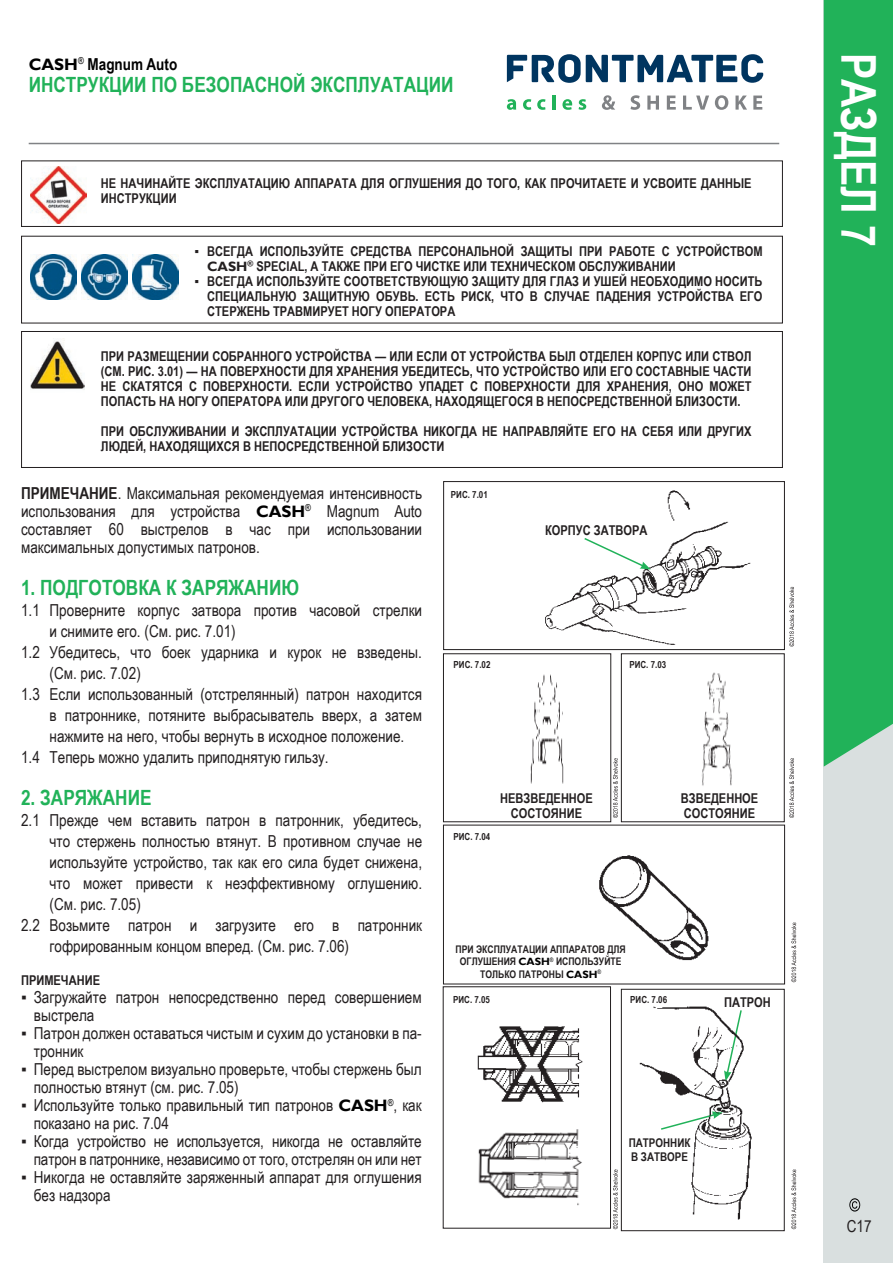
<style>
.page{position:relative;width:893px;height:1263px;background:#fff}
.page>*{position:absolute;margin:0;border:0;box-sizing:border-box;transform-origin:0 0}
.t1{font:700 48px "Arial Narrow";color:#fff}
.t2{font:700 21px "Arial Narrow";color:#21b259}
.t3{font:16.5px/18px "Arial Narrow";color:#231f20}
.t4{font:700 16.5px "Arial Narrow";color:#000}
.t5{font:700 13.5px/15px "Arial Narrow";color:#231f20}
.t6{font:700 12px/14.4px "Arial Narrow";color:#231f20}
.t7{font:700 10.5px/12.6px "Arial Narrow";color:#231f20;text-align:center}
.t8{font:700 9.75px "Arial Narrow";color:#231f20}
.s1{font-family:"Gill Sans"}
.s2{font-weight:400}
.s3{font-weight:700}
.s4{font-family:"Gill Sans";font-weight:700;color:#000}
.s5{font-family:"Gill Sans";color:#000}
</style>
<div class="page">
<div style="left:823px;top:0;width:70px;height:1263px;background:#d9dfdf"></div>
<div style="left:824px;top:0;width:69px;height:767px;background:#21b259"></div>
<hr style="left:29px;top:143px;width:750px;height:1px;background:#808285">
<img style="left:534px;top:490px;width:221px;height:161px">
<div style="left:443px;top:481px;width:342px;height:169px;border:1px solid #231f20"></div>
<div style="left:443px;top:653px;width:168px;height:169px;border:1px solid #231f20"></div>
<div style="left:621px;top:653px;width:163px;height:169px;border:1px solid #231f20"></div>
<div style="left:621px;top:989px;width:163px;height:242px;border:1px solid #231f20"></div>
<div style="left:443px;top:825px;width:342px;height:159px;border:1px solid #231f20"></div>
<img style="left:599px;top:855px;width:110px;height:106px">
<div style="left:606px;top:864px;width:28px;height:28px;background:#fff;border-radius:50%"></div>
<svg style="left:789px;top:587px;width:5px;height:59px"></svg>
<svg style="left:789px;top:758px;width:5px;height:60px"></svg>
<svg style="left:791px;top:922px;width:5px;height:60px"></svg>
<svg style="left:791px;top:1169px;width:5px;height:60px"></svg>
<svg style="left:613px;top:1169px;width:5px;height:60px"></svg>
<svg style="left:613px;top:758px;width:5px;height:60px"></svg>
<svg style="left:583px;top:537px;width:68px;height:32px"></svg>
<img style="left:531px;top:674px;width:33px;height:110px">
<img style="left:702px;top:672px;width:30px;height:114px">
<img style="left:627px;top:990px;width:152px;height:230px">
<img style="left:477px;top:1026px;width:106px;height:77px">
<img style="left:478px;top:1129px;width:104px;height:77px">
<div style="left:443px;top:986px;width:168px;height:242px;border:1px solid #231f20"></div>
<svg style="left:507px;top:54px;width:257px;height:29px"></svg>
<svg style="left:507px;top:99px;width:9px;height:11px"></svg>
<svg style="left:523px;top:99px;width:8px;height:11px"></svg>
<svg style="left:537px;top:99px;width:8px;height:11px"></svg>
<hr style="left:552px;top:95px;width:3px;height:15px;background:#21b259">
<svg style="left:562px;top:99px;width:10px;height:11px"></svg>
<svg style="left:579px;top:99px;width:7px;height:11px"></svg>
<svg style="left:602px;top:95px;width:13px;height:15px"></svg>
<svg style="left:630px;top:95px;width:10px;height:15px"></svg>
<svg style="left:647px;top:96px;width:12px;height:14px"></svg>
<svg style="left:667px;top:96px;width:9px;height:14px"></svg>
<svg style="left:683px;top:96px;width:26px;height:14px"></svg>
<svg style="left:715px;top:95px;width:13px;height:15px"></svg>
<svg style="left:735px;top:96px;width:12px;height:14px"></svg>
<svg style="left:753px;top:96px;width:9px;height:14px"></svg>
<svg style="left:849px;top:1198px;width:11px;height:13px"></svg>
<div style="left:21px;top:331px;width:762px;height:137px;border:1px solid #231f20"></div>
<div style="left:21px;top:160px;width:762px;height:67px;border:1px solid #231f20"></div>
<img style="left:30px;top:254px;width:46px;height:46px">
<img style="left:81px;top:254px;width:46px;height:46px">
<img style="left:133px;top:254px;width:45px;height:46px">
<img style="left:30px;top:338px;width:55px;height:52px">
<img style="left:30px;top:167px;width:57px;height:56px">
<p class="t4" style="left:29px;top:51px;width:150px"><span class="s1">CASH</span><sup>®</sup> Magnum Auto</p>
<p class="t2" style="left:29px;top:69px;width:426px">ИНСТРУКЦИИ ПО БЕЗОПАСНОЙ ЭКСПЛУАТАЦИИ</p>
<p class="t5" style="left:101px;top:175px;width:652px">НЕ НАЧИНАЙТЕ ЭКСПЛУАТАЦИЮ АППАРАТА ДЛЯ ОГЛУШЕНИЯ ДО ТОГО, КАК ПРОЧИТАЕТЕ И УСВОИТЕ ДАННЫЕ<br>ИНСТРУКЦИИ</p>
<p class="t5" style="left:207px;top:243px;width:557px;text-indent:-13px"><span class="s2">▪</span> ВСЕГДА ИСПОЛЬЗУЙТЕ СРЕДСТВА ПЕРСОНАЛЬНОЙ ЗАЩИТЫ ПРИ РАБОТЕ С УСТРОЙСТВОМ<br><span class="s1">CASH</span><sup>®</sup> SPECIAL, А ТАКЖЕ ПРИ ЕГО ЧИСТКЕ ИЛИ ТЕХНИЧЕСКОМ ОБСЛУЖИВАНИИ</p>
<p class="t5" style="left:207px;top:273px;width:557px;text-align:justify;text-indent:-13px"><span class="s2">▪</span> ВСЕГДА ИСПОЛЬЗУЙТЕ СООТВЕТСТВУЮЩУЮ ЗАЩИТУ ДЛЯ ГЛАЗ И УШЕЙ НЕОБХОДИМО НОСИТЬ СПЕЦИАЛЬНУЮ ЗАЩИТНУЮ ОБУВЬ. ЕСТЬ РИСК, ЧТО В СЛУЧАЕ ПАДЕНИЯ УСТРОЙСТВА ЕГО СТЕРЖЕНЬ ТРАВМИРУЕТ НОГУ ОПЕРАТОРА</p>
<p class="t5" style="left:101px;top:348px;width:652px;text-align:justify">ПРИ РАЗМЕЩЕНИИ СОБРАННОГО УСТРОЙСТВА — ИЛИ ЕСЛИ ОТ УСТРОЙСТВА БЫЛ ОТДЕЛЕН КОРПУС ИЛИ СТВОЛ (СМ. РИС. 3.01) — НА ПОВЕРХНОСТИ ДЛЯ ХРАНЕНИЯ УБЕДИТЕСЬ, ЧТО УСТРОЙСТВО ИЛИ ЕГО СОСТАВНЫЕ ЧАСТИ НЕ СКАТЯТСЯ С ПОВЕРХНОСТИ. ЕСЛИ УСТРОЙСТВО УПАДЕТ С ПОВЕРХНОСТИ ДЛЯ ХРАНЕНИЯ, ОНО МОЖЕТ ПОПАСТЬ НА НОГУ ОПЕРАТОРА ИЛИ ДРУГОГО ЧЕЛОВЕКА, НАХОДЯЩЕГОСЯ В НЕПОСРЕДСТВЕННОЙ БЛИЗОСТИ.</p>
<p class="t5" style="left:101px;top:423px;width:652px">ПРИ ОБСЛУЖИВАНИИ И ЭКСПЛУАТАЦИИ УСТРОЙСТВА НИКОГДА НЕ НАПРАВЛЯЙТЕ ЕГО НА СЕБЯ ИЛИ ДРУГИХ<br>ЛЮДЕЙ, НАХОДЯЩИХСЯ В НЕПОСРЕДСТВЕННОЙ БЛИЗОСТИ</p>
<p class="t3" style="left:21px;top:483px;width:403px;text-align:justify"><span class="s3">ПРИМЕЧАНИЕ</span>. Максимальная рекомендуемая интенсивность использования для устройства <span class="s4">CASH</span><sup>®</sup> Magnum Auto составляет 60 выстрелов в час при использовании максимальных допустимых патронов.</p>
<p class="t2" style="left:21px;top:572px;width:280px">1. ПОДГОТОВКА К ЗАРЯЖАНИЮ</p>
<p class="t3" style="left:21px;top:600px;width:403px">1.1 Проверните корпус затвора против часовой стрелки</p>
<p class="t3" style="left:50px;top:621px;width:188px">и снимите его. (См. рис. 7.01)</p>
<p class="t3" style="left:21px;top:642px;width:402px">1.2 Убедитесь, что боек ударника и курок не взведены.</p>
<p class="t3" style="left:50px;top:663px;width:93px">(См. рис. 7.02)</p>
<p class="t3" style="left:21px;top:684px;width:402px">1.3 Если использованный (отстрелянный) патрон находится</p>
<p class="t3" style="left:50px;top:705px;width:374px">в патроннике, потяните выбрасыватель вверх, а затем</p>
<p class="t3" style="left:50px;top:726px;width:356px">нажмите на него, чтобы вернуть в исходное положение.</p>
<p class="t3" style="left:21px;top:747px;width:309px">1.4 Теперь можно удалить приподнятую гильзу.</p>
<p class="t2" style="left:21px;top:782px;width:132px">2. ЗАРЯЖАНИЕ</p>
<p class="t3" style="left:21px;top:810px;width:402px">2.1 Прежде чем вставить патрон в патронник, убедитесь,</p>
<p class="t3" style="left:50px;top:831px;width:374px">что стержень полностью втянут. В противном случае не</p>
<p class="t3" style="left:50px;top:852px;width:374px">используйте устройство, так как его сила будет снижена,</p>
<p class="t3" style="left:50px;top:873px;width:374px">что может привести к неэффективному оглушению.</p>
<p class="t3" style="left:50px;top:894px;width:93px">(См. рис. 7.05)</p>
<p class="t3" style="left:21px;top:915px;width:403px">2.2 Возьмите патрон и загрузите его в патронник</p>
<p class="t3" style="left:50px;top:936px;width:301px">гофрированным концом вперед. (См. рис. 7.06)</p>
<p class="t5" style="left:21px;top:972px;width:81px">ПРИМЕЧАНИЕ</p>
<p class="t3" style="left:34px;top:987px;width:389px;text-indent:-13px">▪ Загружайте патрон непосредственно перед совершением выстрела</p>
<p class="t3" style="left:34px;top:1023px;width:389px;text-indent:-13px">▪ Патрон должен оставаться чистым и сухим до установки в па&shy;тронник</p>
<p class="t3" style="left:34px;top:1059px;width:389px;text-indent:-13px">▪ Перед выстрелом визуально проверьте, чтобы стержень был полностью втянут (см. рис. 7.05)</p>
<p class="t3" style="left:34px;top:1095px;width:389px;text-indent:-13px">▪ Используйте только правильный тип патронов <span class="s4">CASH</span><sup>®</sup>, как показано на рис. 7.04</p>
<p class="t3" style="left:21px;top:1131px;width:402px;text-align:right">▪ Когда устройство не используется, никогда не оставляйте патрон в патроннике, независимо от того, отстрелян он или нет</p>
<p class="t3" style="left:34px;top:1167px;width:389px;text-indent:-13px">▪ Никогда не оставляйте заряженный аппарат для оглушения без надзора</p>
<p class="t8" style="left:451px;top:487px;width:38px">РИС. 7.01</p>
<p class="t5" style="left:545px;top:522px;width:104px">КОРПУС ЗАТВОРА</p>
<p class="t8" style="left:454px;top:657px;width:38px">РИС. 7.02</p>
<p class="t8" style="left:629px;top:657px;width:38px">РИС. 7.03</p>
<p class="t8" style="left:454px;top:830px;width:38px">РИС. 7.04</p>
<p class="t5" style="left:500px;top:790px;width:94px;text-align:center">НЕВЗВЕДЕННОЕ<br>СОСТОЯНИЕ</p>
<p class="t5" style="left:681px;top:790px;width:79px">ВЗВЕДЕННОЕ<br>СОСТОЯНИЕ</p>
<p class="t7" style="left:455px;top:942px;width:172px">ПРИ ЭКСПЛУАТАЦИИ АППАРАТОВ ДЛЯ<br>ОГЛУШЕНИЯ <span class="s5">CASH</span><sup>®</sup> ИСПОЛЬЗУЙТЕ<br>ТОЛЬКО ПАТРОНЫ <span class="s5">CASH</span><sup>®</sup></p>
<p class="t8" style="left:453px;top:992px;width:38px">РИС. 7.05</p>
<p class="t8" style="left:630px;top:992px;width:38px">РИС. 7.06</p>
<p class="t5" style="left:724px;top:994px;width:48px">ПАТРОН</p>
<p class="t6" style="left:629px;top:1134px;width:63px">ПАТРОННИК<br>В ЗАТВОРЕ</p>
<h1 class="t1" style="left:895px;top:53px;width:196px;rotate:90deg">РАЗДЕЛ 7</h1>
<p class="t3" style="left:847px;top:1216px;width:26px">С17</p>
</div>
